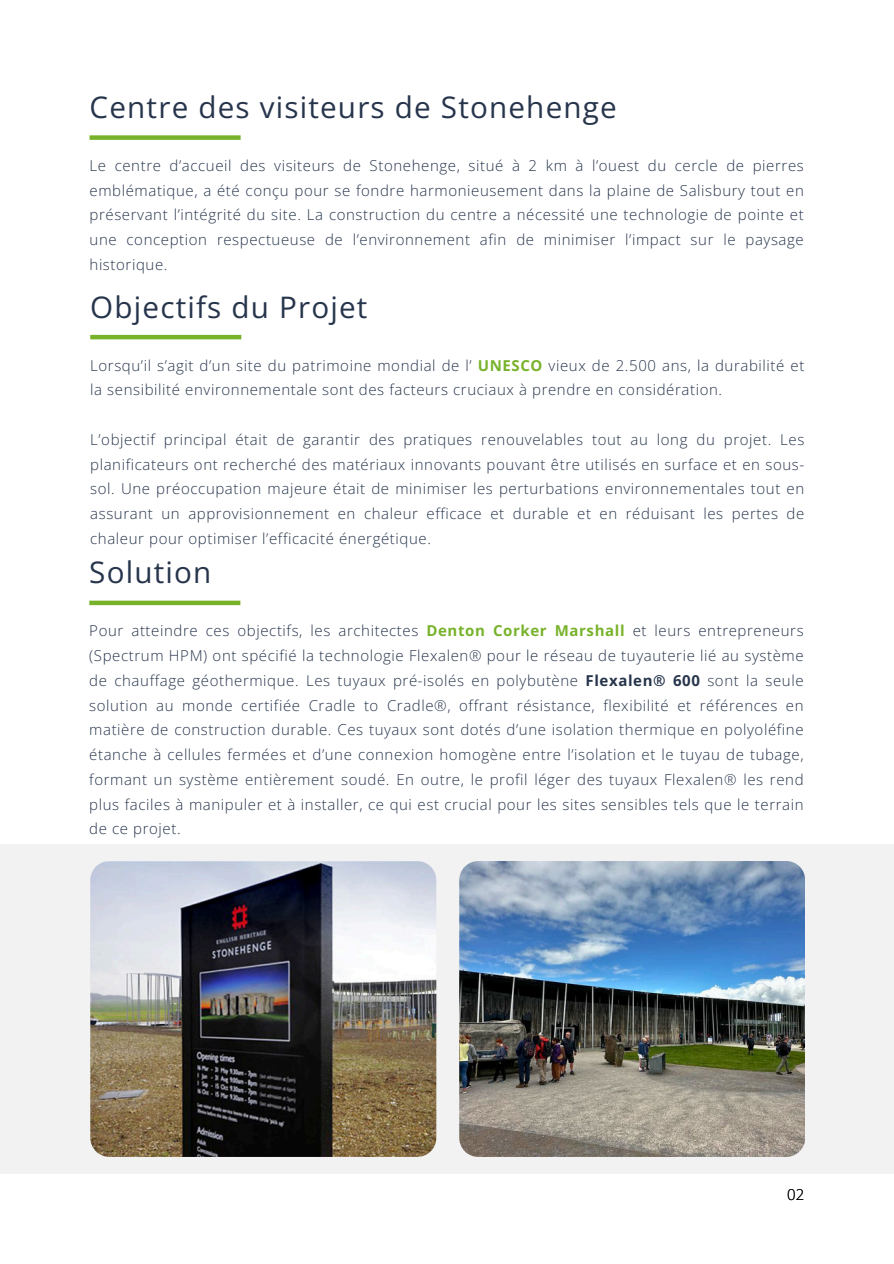
<style>
.page{position:relative;width:894px;height:1264px;background:#fff}
.page>*{position:absolute;margin:0;border:0;box-sizing:border-box;transform-origin:0 0}
.t1{font:29.7px "Open Sans";letter-spacing:.04em;color:#27354c}
.t2{font:300 15px/24.8px "Open Sans";letter-spacing:.04em;color:#27354c;text-align:justify}
.t3{font:300 15px "Open Sans";color:#000}
.s1{font-weight:700;color:#78b22b}
.s2{font-weight:700}
</style>
<div class="page">
<hr style="left:90px;top:335px;width:151px;height:4px;background:#78b22b">
<div style="left:89px;top:135px;width:151px;height:5px;background:#78b22b"></div>
<div style="left:89px;top:600px;width:151px;height:5px;background:#78b22b"></div>
<div style="left:1px;top:844px;width:892px;height:330px;background:#f2f2f2"></div>
<img style="left:90px;top:861px;width:346px;height:295px">
<img style="left:459px;top:861px;width:345px;height:295px">
<p class="t1" style="left:89px;top:86px;width:528px">Centre des visiteurs de Stonehenge</p>
<p class="t2" style="left:89px;top:152px;width:715px">Le centre d’accueil des visiteurs de Stonehenge, situé à 2 km à l’ouest du cercle de pierres emblématique, a été conçu pour se fondre harmonieusement dans la plaine de Salisbury tout en préservant l’intégrité du site. La construction du centre a nécessité une technologie de pointe et une conception respectueuse de l’environnement afin de minimiser l’impact sur le paysage historique.</p>
<p class="t1" style="left:90px;top:286px;width:278px">Objectifs du Projet</p>
<p class="t2" style="left:90px;top:352px;width:715px">Lorsqu’il s’agit d’un site du patrimoine mondial de l’ <span class="s1">UNESCO</span> vieux de 2.500 ans, la durabilité et la sensibilité environnementale sont des facteurs cruciaux à prendre en considération.</p>
<h1 class="t2" style="left:90px;top:426px;width:715px">L’objectif principal était de garantir des pratiques renouvelables tout au long du projet. Les planificateurs ont recherché des matériaux innovants pouvant être utilisés en surface et en sous&shy;sol. Une préoccupation majeure était de minimiser les perturbations environnementales tout en assurant un approvisionnement en chaleur efficace et durable et en réduisant les pertes de chaleur pour optimiser l’efficacité énergétique.</h1>
<h1 class="t1" style="left:89px;top:551px;width:124px">Solution</h1>
<p class="t2" style="left:89px;top:618px;width:715px">Pour atteindre ces objectifs, les architectes <span class="s1">Denton Corker Marshall</span> et leurs entrepreneurs (Spectrum HPM) ont spécifié la technologie Flexalen® pour le réseau de tuyauterie lié au système de chauffage géothermique. Les tuyaux pré-isolés en polybutène <span class="s2">Flexalen® 600</span> sont la seule solution au monde certifiée Cradle to Cradle®, offrant résistance, flexibilité et références en matière de construction durable. Ces tuyaux sont dotés d’une isolation thermique en polyoléfine étanche à cellules fermées et d’une connexion homogène entre l’isolation et le tuyau de tubage, formant un système entièrement soudé. En outre, le profil léger des tuyaux Flexalen® les rend plus faciles à manipuler et à installer, ce qui est crucial pour les sites sensibles tels que le terrain de ce projet.</p>
<p class="t3" style="left:787px;top:1183px;width:19px">02</p>
</div>
